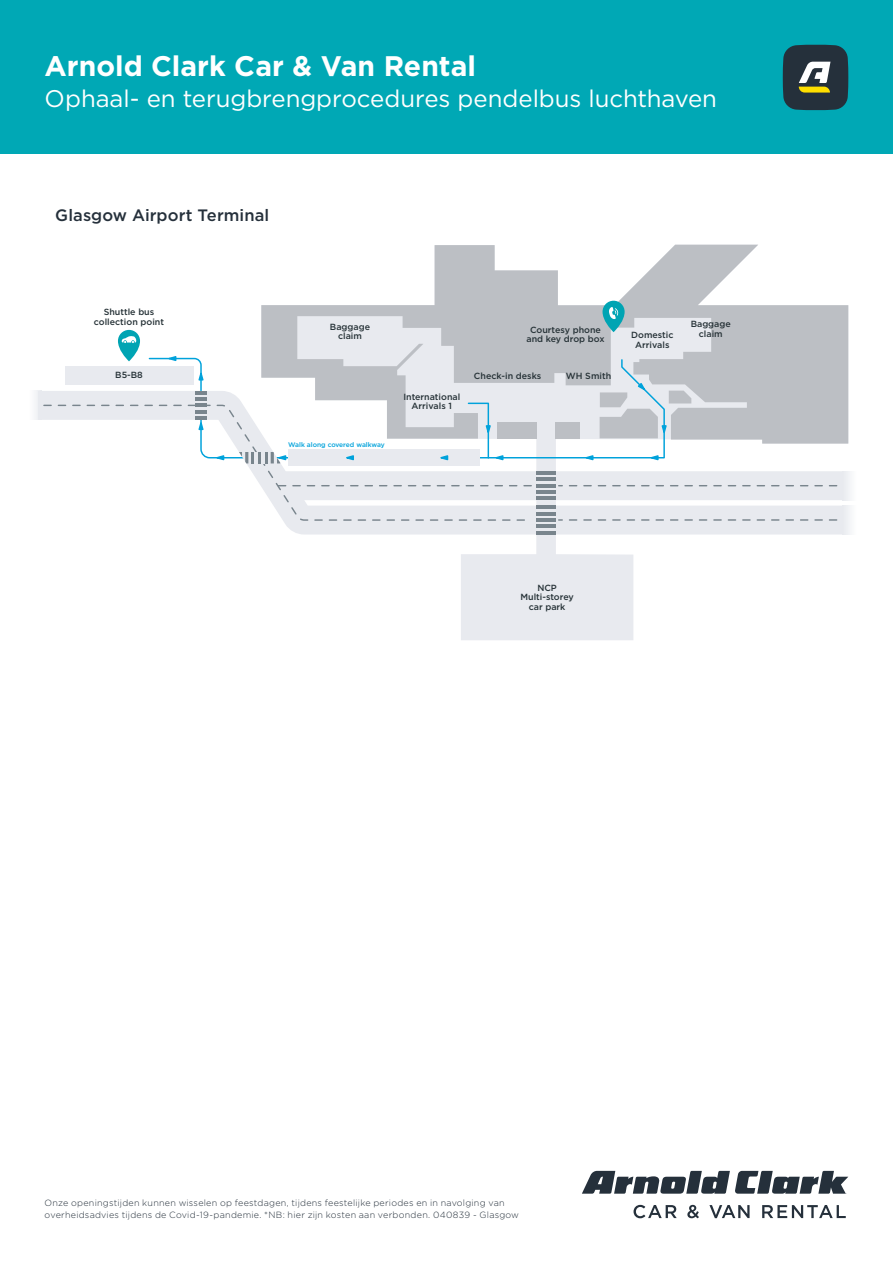
<style>
.page{position:relative;width:893px;height:1263px;background:#fff}
.page>*{position:absolute;margin:0;border:0;box-sizing:border-box;transform-origin:0 0}
.t1{font:700 28.35px "Gotham";color:#fff}
.t2{font:24px "Gotham";color:#fff}
.t3{font:500 16.5px "Gotham";letter-spacing:.005em;color:#25303b}
.t4{font:300 9px/12px "Gotham";letter-spacing:.025em;color:#25303b}
.t5{font:500 8.85px/9.8px "Gotham";color:#263237;text-align:center}
.t6{font:500 6.6px "Gotham";color:#00a2db}
</style>
<div class="page">
<svg style="left:633px;top:1205px;width:44px;height:13px"></svg>
<svg style="left:687px;top:1205px;width:12px;height:13px"></svg>
<svg style="left:709px;top:1205px;width:41px;height:13px"></svg>
<svg style="left:762px;top:1205px;width:84px;height:13px"></svg>
<svg style="left:582px;top:1171px;width:266px;height:23px"></svg>
<div style="left:0;top:0;width:893px;height:153px;background:#00a8b5"></div>
<svg style="left:783px;top:45px;width:65px;height:65px;background:#405050"></svg>
<svg style="left:302px;top:500px;width:546px;height:140px"></svg>
<svg style="left:261px;top:245px;width:587px;height:199px;fill:#bcbfc4"></svg>
<div style="left:65px;top:366px;width:128px;height:19px;background:#e8eaef"></div>
<svg style="left:148px;top:357px;width:518px;height:34px"></svg>
<svg style="left:600px;top:382px;width:91px;height:9px"></svg>
<svg style="left:118px;top:330px;width:22px;height:31px"></svg>
<svg style="left:122px;top:336px;width:14px;height:7px"></svg>
<svg style="left:602px;top:301px;width:23px;height:31px"></svg>
<div style="left:28px;top:391px;width:14px;height:29px;background:#f7f8fa"></div>
<div style="left:843px;top:471px;width:13px;height:29px;background:#f3f4f7"></div>
<div style="left:843px;top:506px;width:13px;height:28px;background:#f3f4f7"></div>
<svg style="left:38px;top:391px;width:805px;height:143px;fill:#e8eaef"></svg>
<svg style="left:195px;top:391px;width:12px;height:3px"></svg>
<hr style="left:195px;top:397px;width:12px;height:4px;background:#79858d">
<svg style="left:646px;top:454px;width:14px;height:7px"></svg>
<svg style="left:581px;top:454px;width:14px;height:7px"></svg>
<svg style="left:467px;top:402px;width:38px;height:2px"></svg>
<svg style="left:164px;top:356px;width:14px;height:6px"></svg>
<svg style="left:197px;top:368px;width:8px;height:14px"></svg>
<svg style="left:42px;top:404px;width:490px;height:117px"></svg>
<svg style="left:278px;top:485px;width:253px;height:1px"></svg>
<svg style="left:559px;top:485px;width:278px;height:1px"></svg>
<svg style="left:559px;top:519px;width:278px;height:2px"></svg>
<svg style="left:239px;top:452px;width:48px;height:11px"></svg>
<hr style="left:536px;top:506px;width:20px;height:3px;background:#79858d">
<hr style="left:536px;top:512px;width:20px;height:3px;background:#79858d">
<hr style="left:536px;top:518px;width:20px;height:4px;background:#79858d">
<hr style="left:536px;top:525px;width:20px;height:3px;background:#79858d">
<hr style="left:536px;top:531px;width:20px;height:3px;background:#79858d">
<hr style="left:536px;top:471px;width:20px;height:4px;background:#79858d">
<hr style="left:536px;top:478px;width:20px;height:3px;background:#79858d">
<hr style="left:536px;top:484px;width:20px;height:3px;background:#79858d">
<hr style="left:536px;top:490px;width:20px;height:4px;background:#79858d">
<hr style="left:536px;top:497px;width:20px;height:3px;background:#79858d">
<svg style="left:609px;top:307px;width:10px;height:12px"></svg>
<h1 class="t1" style="left:45px;top:47px;width:433px">Arnold Clark Car &amp; Van Rental</h1>
<h2 class="t2" style="left:45px;top:83px;width:674px">Ophaal- en terugbrengprocedures pendelbus luchthaven</h2>
<h3 class="t3" style="left:55px;top:204px;width:215px">Glasgow Airport Terminal</h3>
<p class="t5" style="left:94px;top:307px;width:72px">Shuttle bus collection point</p>
<p class="t5" style="left:115px;top:370px;width:29px">B5-B8</p>
<p class="t5" style="left:330px;top:321px;width:42px">Baggage claim</p>
<p class="t5" style="left:691px;top:319px;width:42px">Baggage claim</p>
<p class="t5" style="left:526px;top:324px;width:80px">Courtesy phone and key drop box</p>
<p class="t5" style="left:631px;top:330px;width:44px">Domestic<br>Arrivals</p>
<p class="t6" style="left:288px;top:440px;width:98px">Walk along covered walkway</p>
<p class="t5" style="left:403px;top:391px;width:58px">International<br>Arrivals 1</p>
<p class="t5" style="left:474px;top:371px;width:69px">Check-in desks</p>
<p class="t5" style="left:566px;top:371px;width:47px">WH Smith</p>
<p class="t5" style="left:520px;top:582px;width:55px">NCP<br>Multi-storey car park</p>
<p class="t4" style="left:45px;top:1197px;width:476px">Onze openingstijden kunnen wisselen op feestdagen, tijdens feestelijke periodes en in navolging van overheidsadvies tijdens de Covid-19-pandemie. *NB: hier zijn kosten aan verbonden. 040839 - Glasgow</p>
</div>
